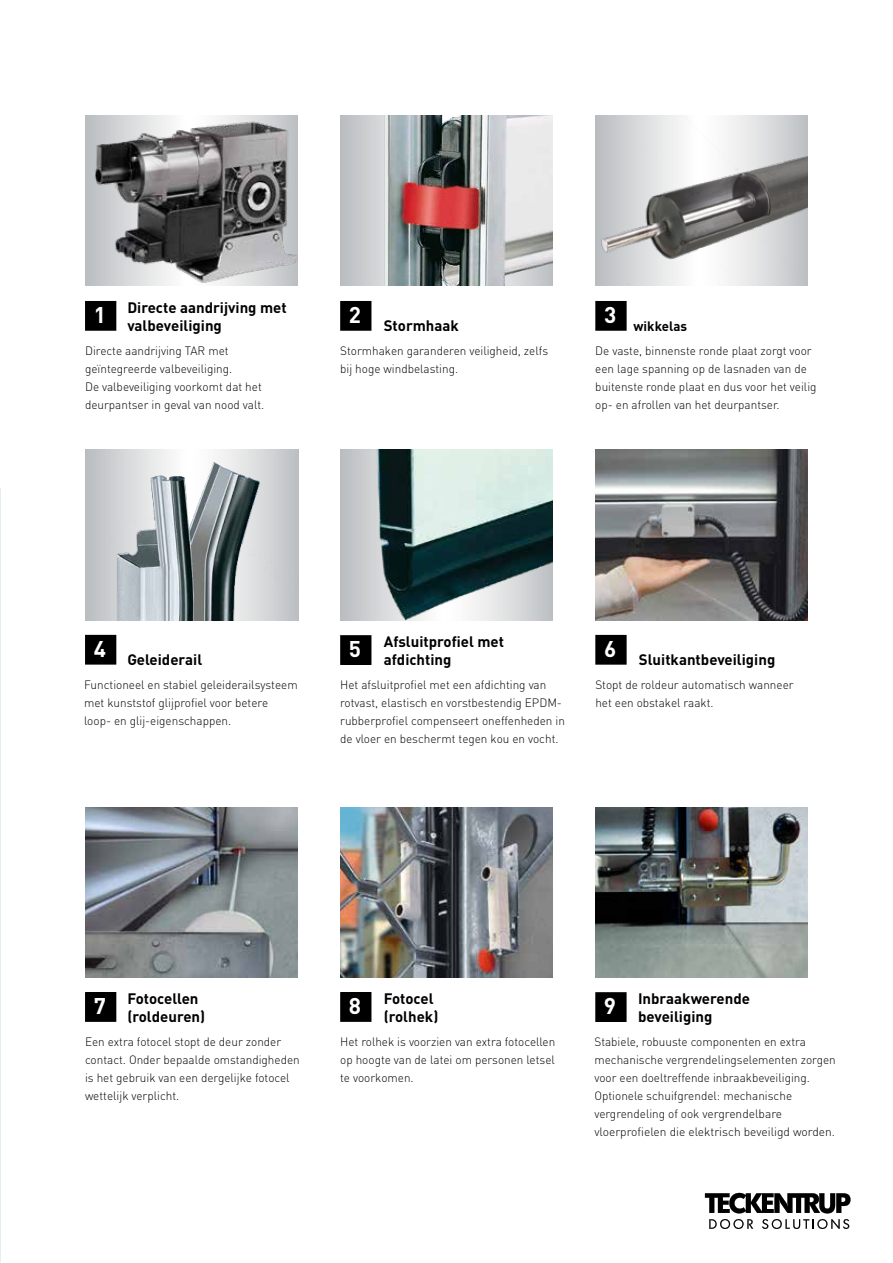
<style>
.page{position:relative;width:893px;height:1263px;background:#fff}
.page>*{position:absolute;margin:0;border:0;box-sizing:border-box;transform-origin:0 0}
.t1{font:700 22.5px "DIN Pro";color:#fff}
.t2{font:700 15px/18px "DIN Pro";color:#000}
.t3{font:700 13.5px "DIN Pro";color:#000}
.t4{font:300 12px/18px "DIN Pro";color:#000}
</style>
<div class="page">
<img style="left:0;top:487px;width:1px;height:776px">
<img style="left:85px;top:116px;width:213px;height:170px">
<img style="left:85px;top:807px;width:213px;height:170px">
<img style="left:340px;top:807px;width:213px;height:170px">
<img style="left:85px;top:450px;width:213px;height:170px">
<img style="left:340px;top:450px;width:213px;height:170px">
<img style="left:595px;top:116px;width:213px;height:170px">
<img style="left:595px;top:450px;width:213px;height:170px">
<div style="left:340px;top:116px;width:213px;height:170px;background:#bec2c5"></div>
<img style="left:357px;top:116px;width:196px;height:170px">
<img style="left:595px;top:807px;width:213px;height:170px">
<div style="left:86px;top:636px;width:30px;height:28px;background:#000"></div>
<div style="left:85px;top:635px;width:31px;height:30px;border:2px solid #000"></div>
<div style="left:596px;top:636px;width:30px;height:28px;background:#000"></div>
<div style="left:595px;top:635px;width:32px;height:30px;border:2px solid #000"></div>
<div style="left:86px;top:993px;width:30px;height:28px;background:#000"></div>
<div style="left:85px;top:992px;width:31px;height:30px;border:2px solid #000"></div>
<div style="left:341px;top:993px;width:30px;height:28px;background:#000"></div>
<div style="left:340px;top:992px;width:31px;height:30px;border:2px solid #000"></div>
<div style="left:596px;top:993px;width:30px;height:28px;background:#000"></div>
<div style="left:595px;top:992px;width:32px;height:30px;border:2px solid #000"></div>
<div style="left:86px;top:302px;width:30px;height:28px;background:#000"></div>
<div style="left:85px;top:301px;width:31px;height:30px;border:2px solid #000"></div>
<div style="left:341px;top:302px;width:30px;height:28px;background:#000"></div>
<div style="left:340px;top:301px;width:31px;height:30px;border:2px solid #000"></div>
<div style="left:596px;top:302px;width:30px;height:28px;background:#000"></div>
<div style="left:595px;top:301px;width:32px;height:30px;border:2px solid #000"></div>
<div style="left:341px;top:636px;width:30px;height:28px;background:#000"></div>
<div style="left:340px;top:635px;width:31px;height:30px;border:2px solid #000"></div>
<svg style="left:705px;top:1192px;width:145px;height:37px"></svg>
<p class="t2" style="left:127px;top:297px;width:161px">Directe aandrijving met valbeveiliging</p>
<h1 class="t1" style="left:94px;top:300px;width:14px">1</h1>
<h1 class="t1" style="left:349px;top:300px;width:14px">2</h1>
<h1 class="t1" style="left:604px;top:300px;width:14px">3</h1>
<p class="t2" style="left:384px;top:316px;width:77px">Stormhaak</p>
<p class="t3" style="left:634px;top:317px;width:55px">wikkelas</p>
<p class="t4" style="left:85px;top:341px;width:181px">Directe aandrijving TAR met geïntegreerde valbeveiliging.<br>De valbeveiliging voorkomt dat het deurpantser in geval van nood valt.</p>
<p class="t4" style="left:340px;top:341px;width:209px">Stormhaken garanderen veiligheid, zelfs bij hoge windbelasting.</p>
<p class="t4" style="left:595px;top:341px;width:223px">De vaste, binnenste ronde plaat zorgt voor een lage spanning op de lasnaden van de buitenste ronde plaat en dus voor het veilig op- en afrollen van het deurpantser.</p>
<p class="t2" style="left:384px;top:631px;width:122px">Afsluitprofiel met afdichting</p>
<h1 class="t1" style="left:94px;top:633px;width:14px">4</h1>
<p class="t4" style="left:84px;top:675px;width:215px">Functioneel en stabiel geleiderailsysteem met kunststof glijprofiel voor betere loop- en glij-eigenschappen.</p>
<p class="t4" style="left:595px;top:675px;width:200px">Stopt de roldeur automatisch wanneer het een obstakel raakt.</p>
<h1 class="t1" style="left:604px;top:634px;width:14px">6</h1>
<h1 class="t1" style="left:349px;top:634px;width:14px">5</h1>
<p class="t2" style="left:127px;top:650px;width:76px">Geleiderail</p>
<p class="t2" style="left:639px;top:650px;width:138px">Sluitkantbeveiliging</p>
<p class="t4" style="left:340px;top:675px;width:226px">Het afsluitprofiel met een afdichting van rotvast, elastisch en vorstbestendig EPDM&shy;rubberprofiel compenseert oneffenheden in de vloer en beschermt tegen kou en vocht.</p>
<h1 class="t1" style="left:94px;top:991px;width:14px">7</h1>
<p class="t2" style="left:127px;top:989px;width:79px">Fotocellen (roldeuren)</p>
<h1 class="t1" style="left:349px;top:991px;width:14px">8</h1>
<p class="t2" style="left:384px;top:989px;width:56px">Fotocel (rolhek)</p>
<h1 class="t1" style="left:604px;top:991px;width:14px">9</h1>
<p class="t2" style="left:638px;top:989px;width:113px">Inbraakwerende beveiliging</p>
<p class="t4" style="left:85px;top:1032px;width:216px">Een extra fotocel stopt de deur zonder contact. Onder bepaalde omstandigheden is het gebruik van een dergelijke fotocel wettelijk verplicht.</p>
<p class="t4" style="left:340px;top:1032px;width:217px;text-align:justify">Het rolhek is voorzien van extra fotocellen op hoogte van de latei om personen letsel te voorkomen.</p>
<p class="t4" style="left:594px;top:1032px;width:243px">Stabiele, robuuste componenten en extra mechanische vergrendelingselementen zorgen voor een doeltreffende inbraakbeveiliging.<br>Optionele schuifgrendel: mechanische vergrendeling of ook vergrendelbare vloerprofielen die elektrisch beveiligd worden.</p>
</div>
